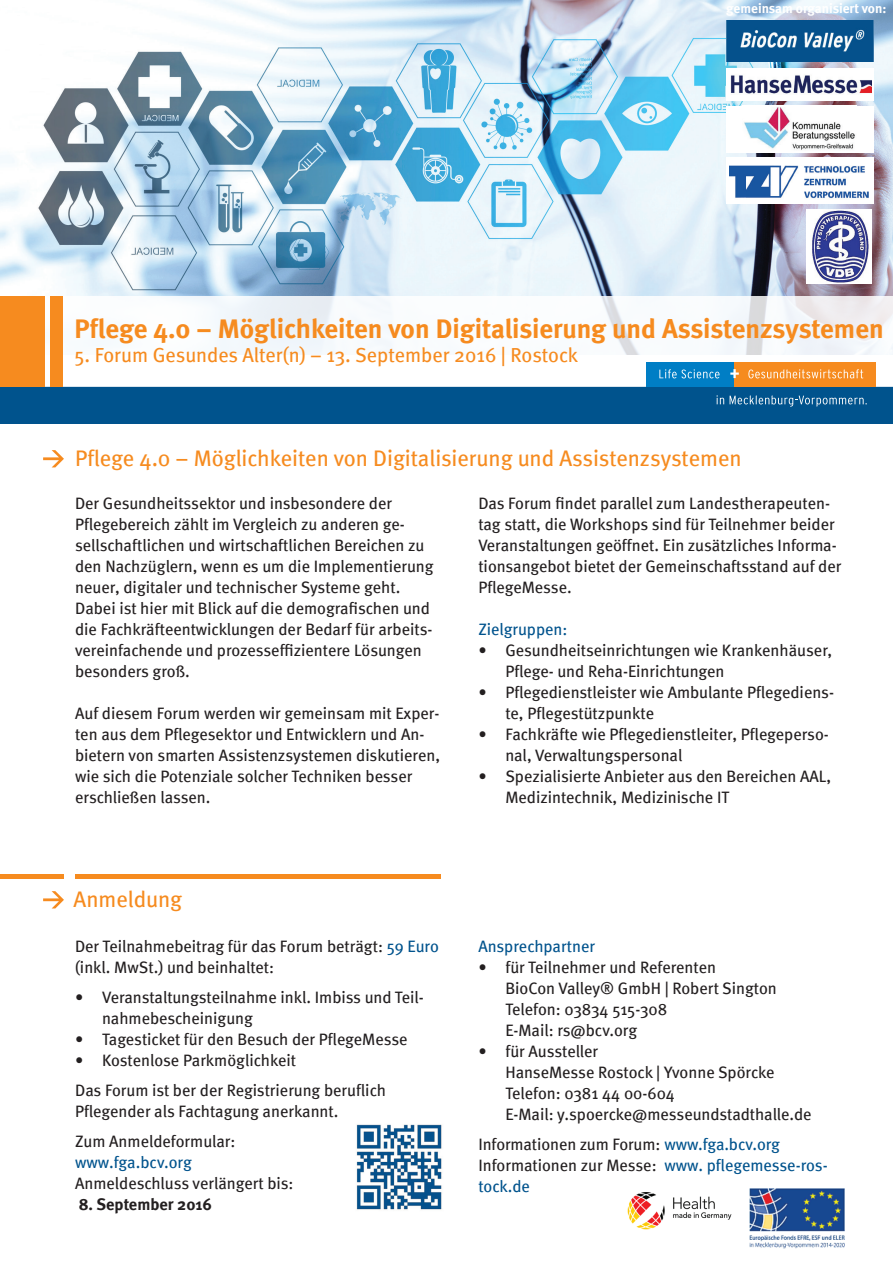
<style>
.page{position:relative;width:893px;height:1263px;background:#fff}
.page>*{position:absolute;margin:0;border:0;box-sizing:border-box;transform-origin:0 0}
.t1{font:700 27px "Meta";color:#f68b1f}
.t2{font:22.5px "Meta";color:#f68b1f}
.t3{font:20.25px "Meta";color:#f68b1f}
.t4{font:16.5px/21px "Meta";color:#231f20}
.t5{font:16.5px "Meta";color:#00538d}
.t6{font:700 16.5px "Meta";color:#231f20}
.t7{font:700 13.5px "Meta";color:#fff}
.s1{color:#00538d}
</style>
<div class="page">
<img style="left:0;top:0;width:893px;height:296px">
<div style="left:0;top:386px;width:893px;height:38px;background:#00538d"></div>
<div style="left:646px;top:362px;width:89px;height:24px;background:#007ec5"></div>
<svg style="left:659px;top:369px;width:60px;height:9px"></svg>
<div style="left:735px;top:362px;width:141px;height:24px;background:#f68b1f"></div>
<svg style="left:748px;top:369px;width:115px;height:9px"></svg>
<svg style="left:730px;top:369px;width:9px;height:9px"></svg>
<svg style="left:716px;top:395px;width:8px;height:9px"></svg>
<svg style="left:730px;top:395px;width:137px;height:12px"></svg>
<div style="left:0;top:296px;width:44px;height:90px;background:#f68b1f"></div>
<div style="left:50px;top:296px;width:13px;height:90px;background:#f68b1f"></div>
<svg style="left:43px;top:450px;width:21px;height:17px"></svg>
<svg style="left:43px;top:891px;width:21px;height:17px"></svg>
<div style="left:75px;top:874px;width:366px;height:5px;background:#f68b1f"></div>
<div style="left:0;top:874px;width:64px;height:5px;background:#f68b1f"></div>
<div style="left:726px;top:68px;width:148px;height:33px;background:#fff"></div>
<img style="left:730px;top:75px;width:141px;height:19px">
<div style="left:726px;top:106px;width:148px;height:46px;background:#fff"></div>
<img style="left:744px;top:107px;width:111px;height:43px">
<img style="left:726px;top:21px;width:148px;height:40px">
<div style="left:726px;top:157px;width:148px;height:47px;background:#fff"></div>
<img style="left:729px;top:165px;width:139px;height:34px">
<div style="left:806px;top:209px;width:66px;height:75px;background:#fff"></div>
<img style="left:812px;top:210px;width:57px;height:73px">
<img style="left:627px;top:1192px;width:105px;height:38px">
<img style="left:749px;top:1189px;width:96px;height:59px">
<img style="left:356px;top:1124px;width:86px;height:86px">
<p class="t7" style="left:726px;top:0;width:162px">gemeinsam organisiert von:</p>
<h1 class="t1" style="left:75px;top:312px;width:811px">Pflege 4.0 – Möglichkeiten von Digitalisierung und Assistenzsystemen</h1>
<p class="t3" style="left:75px;top:343px;width:505px">5. Forum Gesundes Alter(n) – 13. September 2016 | Rostock</p>
<h2 class="t2" style="left:75px;top:445px;width:668px">Pflege 4.0 – Möglichkeiten von Digitalisierung und Assistenzsystemen</h2>
<p class="t4" style="left:75px;top:492px;width:360px">Der Gesundheitssektor und insbesondere der Pflegebereich zählt im Vergleich zu anderen ge&shy;sellschaftlichen und wirtschaftlichen Bereichen zu den Nachzüglern, wenn es um die Implementierung neuer, digitaler und technischer Systeme geht.<br>Dabei ist hier mit Blick auf die demografischen und die Fachkräfteentwicklungen der Bedarf für arbeits&shy;vereinfachende und prozesseffizientere Lösungen besonders groß.</p>
<p class="t4" style="left:75px;top:702px;width:366px">Auf diesem Forum werden wir gemeinsam mit Exper&shy;ten aus dem Pflegesektor und Entwicklern und An&shy;bietern von smarten Assistenzsystemen diskutieren, wie sich die Potenziale solcher Techniken besser erschließen lassen.</p>
<h2 class="t2" style="left:74px;top:886px;width:110px">Anmeldung</h2>
<p class="t4" style="left:75px;top:935px;width:365px">Der Teilnahmebeitrag für das Forum beträgt: <span class="s1">59 Euro </span>(inkl. MwSt.) und beinhaltet:</p>
<p class="t4" style="left:102px;top:986px;width:323px;text-indent:-27px">• Veranstaltungsteilnahme inkl. Imbiss und Teil&shy;nahmebescheinigung</p>
<p class="t4" style="left:75px;top:1028px;width:334px">• Tagesticket für den Besuch der PflegeMesse</p>
<p class="t4" style="left:75px;top:1045px;width:312px;line-height:30px">• Kostenlose Parkmöglichkeit<br>Das Forum ist ber der Registrierung beruflich</p>
<p class="t4" style="left:75px;top:1096px;width:265px;line-height:30px">Pflegender als Fachtagung anerkannt.<br>Zum Anmeldeformular:</p>
<p class="t5" style="left:75px;top:1153px;width:118px">www.fga.bcv.org</p>
<p class="t4" style="left:75px;top:1173px;width:220px">Anmeldeschluss verlängert bis:</p>
<p class="t6" style="left:79px;top:1194px;width:135px">8. September 2016</p>
<p class="t4" style="left:478px;top:492px;width:365px">Das Forum findet parallel zum Landestherapeuten&shy;tag statt, die Workshops sind für Teilnehmer beider Veranstaltungen geöffnet. Ein zusätzliches Informa&shy;tionsangebot bietet der Gemeinschaftsstand auf der PflegeMesse.</p>
<p class="t5" style="left:478px;top:619px;width:91px">Zielgruppen:</p>
<p class="t4" style="left:505px;top:639px;width:328px;text-indent:-27px">• Gesundheitseinrichtungen wie Krankenhäuser,<br>Pflege- und Reha-Einrichtungen</p>
<p class="t4" style="left:505px;top:681px;width:330px;text-indent:-27px">• Pflegedienstleister wie Ambulante Pflegediens&shy;te, Pflegestützpunkte</p>
<p class="t4" style="left:505px;top:723px;width:325px;text-indent:-27px">• Fachkräfte wie Pflegedienstleiter, Pflegeperso&shy;nal, Verwaltungspersonal</p>
<p class="t4" style="left:505px;top:765px;width:327px;text-indent:-27px">• Spezialisierte Anbieter aus den Bereichen AAL,<br>Medizintechnik, Medizinische IT</p>
<p class="t5" style="left:478px;top:937px;width:118px">Ansprechpartner</p>
<p class="t4" style="left:505px;top:957px;width:273px;text-indent:-27px">• für Teilnehmer und Referenten<br>BioCon Valley® GmbH | Robert Sington<br>Telefon: 03834 515-308<br>E-Mail: rs@bcv.org</p>
<p class="t4" style="left:505px;top:1041px;width:308px;text-indent:-27px">• für Aussteller<br>HanseMesse Rostock | Yvonne Spörcke<br>Telefon: 0381 44 00-604<br>E-Mail: y.spoercke@messeundstadthalle.de</p>
<p class="t4" style="left:478px;top:1134px;width:351px">Informationen zum Forum: <span class="s1">www.fga.bcv.org<br></span>Informationen zur Messe: <span class="s1">www. pflegemesse-ros&shy;tock.de</span></p>
</div>
